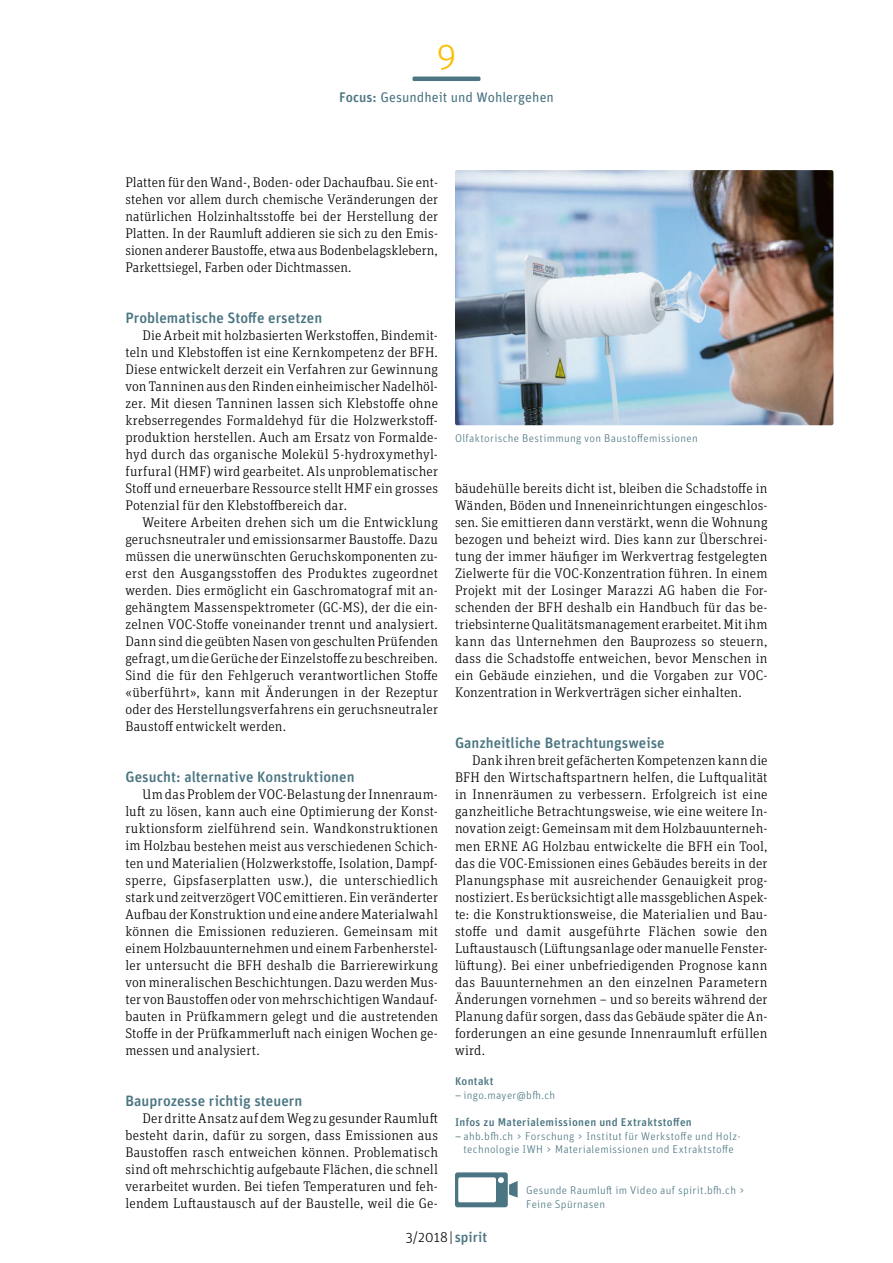
<style>
.page{position:relative;width:893px;height:1263px;background:#fff}
.page>*{position:absolute;margin:0;border:0;box-sizing:border-box;transform-origin:0 0}
.t1{font:300 36px "Unit Rounded Pro";color:#fbbe00}
.t2{font:500 15px "Unit Rounded Pro";color:#4b7582}
.t3{font:300 14.25px "Unit Rounded Pro";color:#000}
.t4{font:300 13.95px/17px "Unit Slab Pro";letter-spacing:.015em;color:#000;text-align:justify}
.t5{font:13.95px "Unit Rounded Pro";letter-spacing:.005em;color:#4b7582}
.t6{font:300 11.25px/13.6px "Unit Rounded Pro";letter-spacing:.03em;color:#4b7582;text-align:center}
.t7{font:500 11.25px "Unit Rounded Pro";letter-spacing:.03em;color:#4b7582}
.s1{font-weight:500}
.s2{font-family:"Unit Slab Pro";font-weight:400}
.s3{font-weight:500;color:#4b7582}
</style>
<div class="page">
<hr style="left:412px;top:77px;width:68px;height:4px;background:#4b7582;border-radius:2px">
<img style="left:455px;top:170px;width:378px;height:255px">
<div style="left:455px;top:1172px;width:53px;height:35px;background:#4b7582;border-radius:3px"></div>
<div style="left:458px;top:1177px;width:38px;height:25px;background:#fff;border-radius:2px"></div>
<svg style="left:498px;top:1177px;width:20px;height:20px"></svg>
<h1 class="t1" style="left:436px;top:33px;width:22px">9</h1>
<p class="t5" style="left:339px;top:88px;width:216px"><span class="s1">Focus:</span> Gesundheit und Wohlergehen</p>
<p class="t4" style="left:125px;top:173px;width:314px">Platten für den Wand-, Boden- oder Dachaufbau. Sie ent&shy;stehen vor allem durch chemische Veränderungen der natürlichen Holzinhaltsstoffe bei der Herstellung der Platten. In der Raumluft addieren sie sich zu den Emis&shy;sionen anderer Baustoffe, etwa aus Bodenbelagsklebern, Parkettsiegel, Farben oder Dichtmassen.</p>
<p class="t2" style="left:125px;top:307px;width:198px">Problematische Stoffe ersetzen</p>
<p class="t4" style="left:125px;top:326px;width:314px;text-indent:17px">Die Arbeit mit holzbasierten Werkstoffen, Bindemit&shy;teln und Klebstoffen ist eine Kernkompetenz der BFH.<br>Diese entwickelt derzeit ein Verfahren zur Gewinnung von Tanninen aus den Rinden einheimischer Nadelhöl&shy;zer. Mit diesen Tanninen lassen sich Klebstoffe ohne krebserregendes Formaldehyd für die Holzwerkstoff&shy;produktion herstellen. Auch am Ersatz von Formalde&shy;hyd durch das organische Molekül 5-hydroxymethyl&shy;furfural (HMF) wird gearbeitet. Als unproblematischer Stoff und erneuerbare Ressource stellt HMF ein grosses Potenzial für den Klebstoffbereich dar.</p>
<p class="t4" style="left:125px;top:514px;width:314px;text-indent:17px">Weitere Arbeiten drehen sich um die Entwicklung geruchsneutraler und emissionsarmer Baustoffe. Dazu müssen die unerwünschten Geruchskomponenten zu&shy;erst den Ausgangsstoffen des Produktes zugeordnet werden. Dies ermöglicht ein Gaschromatograf mit an&shy;gehängtem Massenspektrometer (GC-MS), der die ein&shy;zelnen VOC-Stoffe voneinander trennt und analysiert.<br>Dann sind die geübten Nasen von geschulten Prüfenden gefragt, um die Gerüche der Einzelstoffe zu beschreiben.<br>Sind die für den Fehlgeruch verantwortlichen Stoffe «überführt», kann mit Änderungen in der Rezeptur oder des Herstellungsverfahrens ein geruchsneutraler Baustoff entwickelt werden.</p>
<p class="t2" style="left:125px;top:767px;width:231px">Gesucht: alternative Konstruktionen</p>
<p class="t4" style="left:125px;top:786px;width:314px;text-indent:17px">Um das Problem der VOC-Belastung der Innenraum&shy;luft zu lösen, kann auch eine Optimierung der Konst&shy;ruktionsform zielführend sein. Wandkonstruktionen im Holzbau bestehen meist aus verschiedenen Schich&shy;ten und Materialien (Holzwerkstoffe, Isolation, Dampf&shy;sperre, Gipsfaserplatten usw.), die unterschiedlich stark und zeitverzögert VOC emittieren. Ein veränderter Aufbau der Konstruktion und eine andere Materialwahl können die Emissionen reduzieren. Gemeinsam mit einem Holzbauunternehmen und einem Farbenherstel&shy;ler untersucht die BFH deshalb die Barrierewirkung von mineralischen Beschichtungen. Dazu werden Mus&shy;ter von Baustoffen oder von mehrschichtigen Wandauf&shy;bauten in Prüfkammern gelegt und die austretenden Stoffe in der Prüfkammerluft nach einigen Wochen ge&shy;messen und analysiert.</p>
<p class="t2" style="left:125px;top:1090px;width:178px">Bauprozesse richtig steuern</p>
<p class="t4" style="left:125px;top:1109px;width:314px;text-indent:17px">Der dritte Ansatz auf dem Weg zu gesunder Raumluft besteht darin, dafür zu sorgen, dass Emissionen aus Baustoffen rasch entweichen können. Problematisch sind oft mehrschichtig aufgebaute Flächen, die schnell verarbeitet wurden. Bei tiefen Temperaturen und feh&shy;lendem Luftaustausch auf der Baustelle, weil die Ge-</p>
<p class="t6" style="left:455px;top:431px;width:244px">Olfaktorische Bestimmung von Baustoffemissionen</p>
<p class="t4" style="left:455px;top:479px;width:314px">bäudehülle bereits dicht ist, bleiben die Schadstoffe in Wänden, Böden und Inneneinrichtungen eingeschlos&shy;sen. Sie emittieren dann verstärkt, wenn die Wohnung bezogen und beheizt wird. Dies kann zur Überschrei&shy;tung der immer häufiger im Werkvertrag festgelegten Zielwerte für die VOC-Konzentration führen. In einem Projekt mit der Losinger Marazzi AG haben die For&shy;schenden der BFH deshalb ein Handbuch für das be&shy;triebsinterne Qualitätsmanagement erarbeitet. Mit ihm kann das Unternehmen den Bauprozess so steuern, dass die Schadstoffe entweichen, bevor Menschen in ein Gebäude einziehen, und die Vorgaben zur VOC-Konzentration in Werkverträgen sicher einhalten.</p>
<p class="t2" style="left:455px;top:733px;width:211px">Ganzheitliche Betrachtungsweise</p>
<p class="t4" style="left:455px;top:752px;width:314px;text-indent:17px">Dank ihren breit gefächerten Kompetenzen kann die BFH den Wirtschaftspartnern helfen, die Luftqualität in Innenräumen zu verbessern. Erfolgreich ist eine ganzheitliche Betrachtungsweise, wie eine weitere In&shy;novation zeigt: Gemeinsam mit dem Holzbauunterneh&shy;men ERNE AG Holzbau entwickelte die BFH ein Tool, das die VOC-Emissionen eines Gebäudes bereits in der Planungsphase mit ausreichender Genauigkeit prog&shy;nostiziert. Es berücksichtigt alle massgeblichen Aspek&shy;te: die Konstruktionsweise, die Materialien und Bau&shy;stoffe und damit ausgeführte Flächen sowie den Luftaustausch (Lüftungsanlage oder manuelle Fenster&shy;lüftung). Bei einer unbefriedigenden Prognose kann das Bauunternehmen an den einzelnen Parametern Änderungen vornehmen – und so bereits während der Planung dafür sorgen, dass das Gebäude später die An&shy;forderungen an eine gesunde Innenraumluft erfüllen wird.</p>
<p class="t7" style="left:455px;top:1073px;width:40px">Kontakt</p>
<p class="t6" style="left:455px;top:1088px;width:102px"><span class="s2">–</span> ingo.mayer@bfh.ch</p>
<p class="t7" style="left:455px;top:1114px;width:238px">Infos zu Materialemissionen und Extraktstoffen</p>
<p class="t6" style="left:455px;top:1129px;width:286px"><span class="s2">–</span> ahb.bfh.ch &gt; Forschung &gt; Institut für Werkstoffe und Holz&shy;technologie IWH &gt; Materialemissionen und Extraktstoffe</p>
<p class="t6" style="left:526px;top:1183px;width:221px;text-align:left">Gesunde Raumluft im Video auf spirit.bfh.ch &gt;<br>Feine Spürnasen</p>
<p class="t3" style="left:406px;top:1228px;width:83px">3/2018| <span class="s3">spirit</span></p>
</div>
